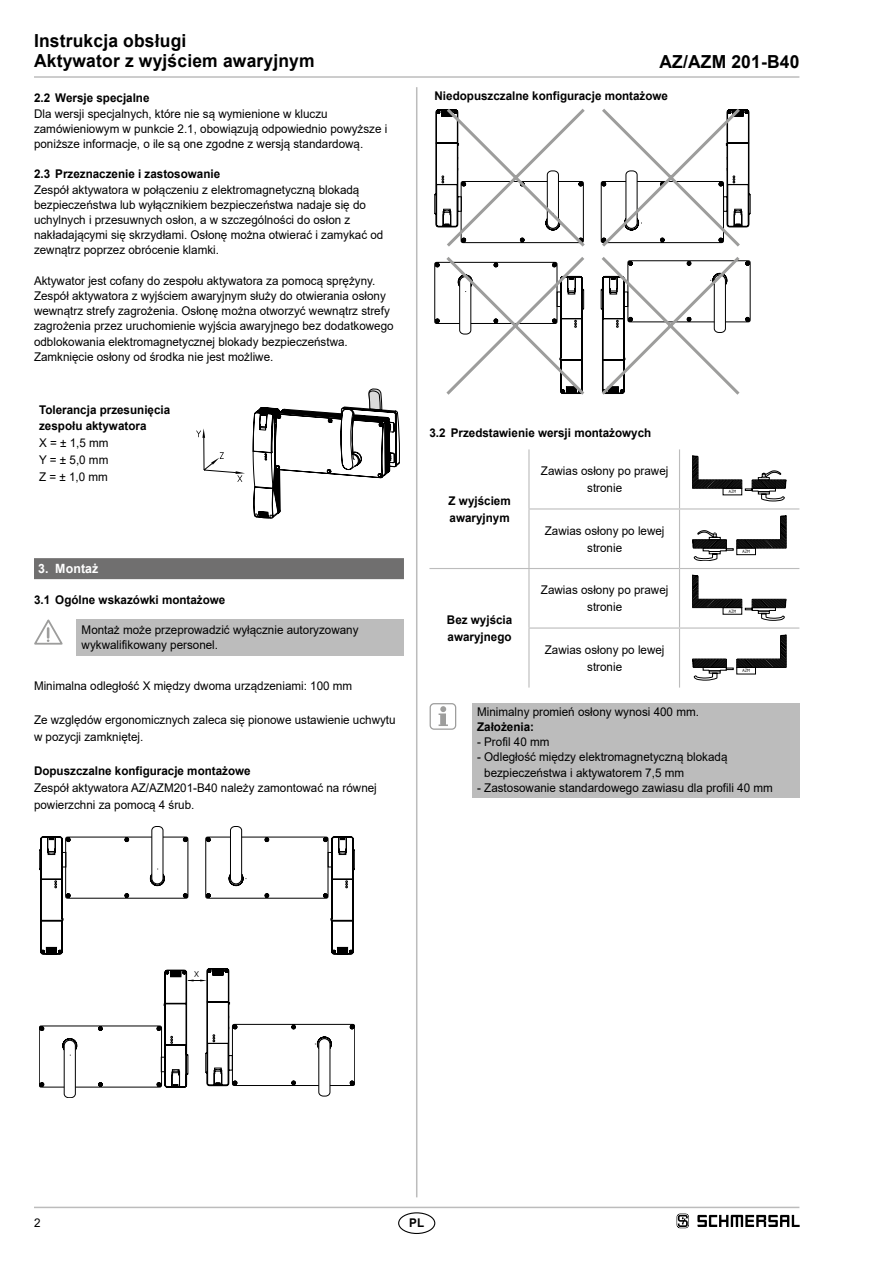
<style>
.page{position:relative;width:893px;height:1263px;background:#fff}
.page>*{position:absolute;margin:0;border:0;box-sizing:border-box;transform-origin:0 0}
.t1{font:700 18px/20.2px "Arial";letter-spacing:.01em;color:#000}
.t2{font:700 12.75px "Arial";letter-spacing:.01em;color:#fff}
.t3{font:12px/15.1px "Arial";color:#000}
.t4{font:700 12px/17.1px "Arial";color:#000}
.t5{font:9px "Isonorm 3098";color:#000}
.t6{font:7.2px "Isonorm 3098";color:#000}
</style>
<div class="page">
<hr style="left:34px;top:1207px;width:765px;height:1px;background:#bcbcbc">
<hr style="left:34px;top:76px;width:765px;height:2px;background:#bcbcbc">
<hr style="left:416px;top:87px;width:1px;height:1110px;background:#bcbcbc">
<div style="left:398px;top:1212px;width:37px;height:22px;border:1px solid #000;border-radius:50%"></div>
<div style="left:34px;top:558px;width:370px;height:21px;background:#706f6f"></div>
<svg style="left:196px;top:389px;width:204px;height:130px"></svg>
<div style="left:77px;top:619px;width:327px;height:36px;background:#bcbcbc"></div>
<svg style="left:34px;top:619px;width:29px;height:26px"></svg>
<svg style="left:39px;top:826px;width:316px;height:128px"></svg>
<div style="left:328px;top:852px;width:4px;height:15px;border:1px solid #000"></div>
<div style="left:62px;top:852px;width:4px;height:15px;border:1px solid #000"></div>
<svg style="left:39px;top:968px;width:316px;height:130px"></svg>
<svg style="left:435px;top:109px;width:315px;height:138px"></svg>
<svg style="left:435px;top:257px;width:315px;height:138px"></svg>
<hr style="left:528px;top:449px;width:2px;height:59px;background:#bcbcbc">
<hr style="left:679px;top:449px;width:1px;height:59px;background:#bcbcbc">
<hr style="left:528px;top:508px;width:151px;height:1px;background:#bcbcbc">
<hr style="left:528px;top:509px;width:2px;height:59px;background:#bcbcbc">
<hr style="left:679px;top:508px;width:120px;height:1px;background:#bcbcbc">
<hr style="left:679px;top:509px;width:1px;height:59px;background:#bcbcbc">
<hr style="left:429px;top:568px;width:100px;height:1px;background:#bcbcbc">
<hr style="left:529px;top:568px;width:150px;height:1px;background:#bcbcbc">
<hr style="left:528px;top:569px;width:2px;height:58px;background:#bcbcbc">
<hr style="left:679px;top:568px;width:120px;height:1px;background:#bcbcbc">
<hr style="left:679px;top:569px;width:1px;height:58px;background:#bcbcbc">
<hr style="left:528px;top:627px;width:151px;height:2px;background:#bcbcbc">
<hr style="left:528px;top:629px;width:2px;height:59px;background:#bcbcbc">
<hr style="left:679px;top:627px;width:120px;height:2px;background:#bcbcbc">
<hr style="left:679px;top:629px;width:1px;height:59px;background:#bcbcbc">
<svg style="left:692px;top:455px;width:94px;height:46px"></svg>
<hr style="left:786px;top:515px;width:1px;height:33px;background:#000">
<svg style="left:692px;top:515px;width:94px;height:46px"></svg>
<svg style="left:692px;top:575px;width:94px;height:45px"></svg>
<hr style="left:786px;top:635px;width:1px;height:32px;background:#000">
<svg style="left:692px;top:635px;width:94px;height:45px"></svg>
<div style="left:472px;top:703px;width:327px;height:95px;background:#bcbcbc"></div>
<svg style="left:439px;top:706px;width:9px;height:20px"></svg>
<div style="left:430px;top:703px;width:26px;height:27px;border:1px solid #9d9d9c;border-radius:4px"></div>
<svg style="left:677px;top:1213px;width:12px;height:15px"></svg>
<svg style="left:697px;top:1215px;width:102px;height:12px"></svg>
<h1 class="t1" style="left:34px;top:31px;width:282px">Instrukcja obsługi<br>Aktywator z wyjściem awaryjnym</h1>
<p class="t4" style="left:34px;top:90px;width:117px">2.2 Wersje specjalne</p>
<p class="t3" style="left:34px;top:106px;width:355px">Dla wersji specjalnych, które nie są wymienione w kluczu zamówieniowym w punkcie 2.1, obowiązują odpowiednio powyższe i poniższe informacje, o ile są one zgodne z wersją standardową.</p>
<p class="t4" style="left:34px;top:166px;width:188px">2.3 Przeznaczenie i zastosowanie</p>
<p class="t3" style="left:34px;top:182px;width:351px">Zespół aktywatora w połączeniu z elektromagnetyczną blokadą bezpieczeństwa lub wyłącznikiem bezpieczeństwa nadaje się do uchylnych i przesuwnych osłon, a w szczególności do osłon z nakładającymi się skrzydłami. Osłonę można otwierać i zamykać od zewnątrz poprzez obrócenie klamki.</p>
<p class="t3" style="left:34px;top:273px;width:361px">Aktywator jest cofany do zespołu aktywatora za pomocą sprężyny.<br>Zespół aktywatora z wyjściem awaryjnym służy do otwierania osłony wewnątrz strefy zagrożenia. Osłonę można otworzyć wewnątrz strefy zagrożenia przez uruchomienie wyjścia awaryjnego bez dodatkowego odblokowania elektromagnetycznej blokady bezpieczeństwa.<br>Zamknięcie osłony od środka nie jest możliwe.</p>
<p class="t4" style="left:39px;top:403px;width:133px;line-height:15.1px">Tolerancja przesunięcia zespołu aktywatora</p>
<p class="t3" style="left:39px;top:434px;width:71px;line-height:17.1px;text-align:justify">X = ± 1,5 mm Y = ± 5,0 mm Z = ± 1,0 mm</p>
<p class="t2" style="left:38px;top:560px;width:62px">3. Montaż</p>
<p class="t4" style="left:34px;top:591px;width:193px">3.1 Ogólne wskazówki montażowe</p>
<p class="t3" style="left:82px;top:622px;width:278px">Montaż może przeprowadzić wyłącznie autoryzowany wykwalifikowany personel.</p>
<p class="t3" style="left:34px;top:678px;width:320px">Minimalna odległość X między dwoma urządzeniami: 100 mm</p>
<p class="t3" style="left:34px;top:711px;width:363px;line-height:17.1px">Ze względów ergonomicznych zaleca się pionowe ustawienie uchwytu w pozycji zamkniętej.</p>
<p class="t4" style="left:34px;top:762px;width:218px">Dopuszczalne konfiguracje montażowe</p>
<p class="t3" style="left:34px;top:779px;width:344px;line-height:17.1px">Zespół aktywatora AZ/AZM201-B40 należy zamontować na równej powierzchni za pomocą 4 śrub.</p>
<h1 class="t1" style="left:659px;top:52px;width:142px">AZ/AZM 201-B40</h1>
<p class="t4" style="left:435px;top:88px;width:235px">Niedopuszczalne konfiguracje montażowe</p>
<p class="t4" style="left:429px;top:424px;width:223px">3.2 Przedstawienie wersji montażowych</p>
<p class="t4" style="left:449px;top:492px;width:64px">Z wyjściem awaryjnym</p>
<p class="t4" style="left:447px;top:611px;width:67px">Bez wyjścia awaryjnego</p>
<p class="t3" style="left:541px;top:462px;width:129px;line-height:17.1px;text-align:center">Zawias osłony po prawej stronie</p>
<p class="t3" style="left:545px;top:522px;width:121px;line-height:17.1px;text-align:center">Zawias osłony po lewej stronie</p>
<p class="t3" style="left:541px;top:581px;width:129px;line-height:17.1px;text-align:center">Zawias osłony po prawej stronie</p>
<p class="t3" style="left:545px;top:641px;width:121px;line-height:17.1px;text-align:center">Zawias osłony po lewej stronie</p>
<p class="t6" style="left:729px;top:486px;width:9px">AZM</p>
<p class="t6" style="left:743px;top:546px;width:9px">AZM</p>
<p class="t6" style="left:729px;top:606px;width:9px">AZM</p>
<p class="t6" style="left:743px;top:666px;width:9px">AZM</p>
<p class="t3" style="left:477px;top:704px;width:223px">Minimalny promień osłony wynosi 400 mm.</p>
<p class="t4" style="left:477px;top:718px;width:58px">Założenia:</p>
<p class="t3" style="left:477px;top:734px;width:74px">- Profil 40 mm</p>
<p class="t3" style="left:484px;top:750px;width:245px;text-indent:-7px">- Odległość między elektromagnetyczną blokadą bezpieczeństwa i aktywatorem 7,5 mm</p>
<p class="t3" style="left:477px;top:780px;width:297px">- Zastosowanie standardowego zawiasu dla profili 40 mm</p>
<p class="t5" style="left:194px;top:970px;width:7px">X</p>
<p class="t3" style="left:34px;top:1215px;width:8px">2</p>
<p class="t4" style="left:409px;top:1214px;width:16px">PL</p>
</div>
